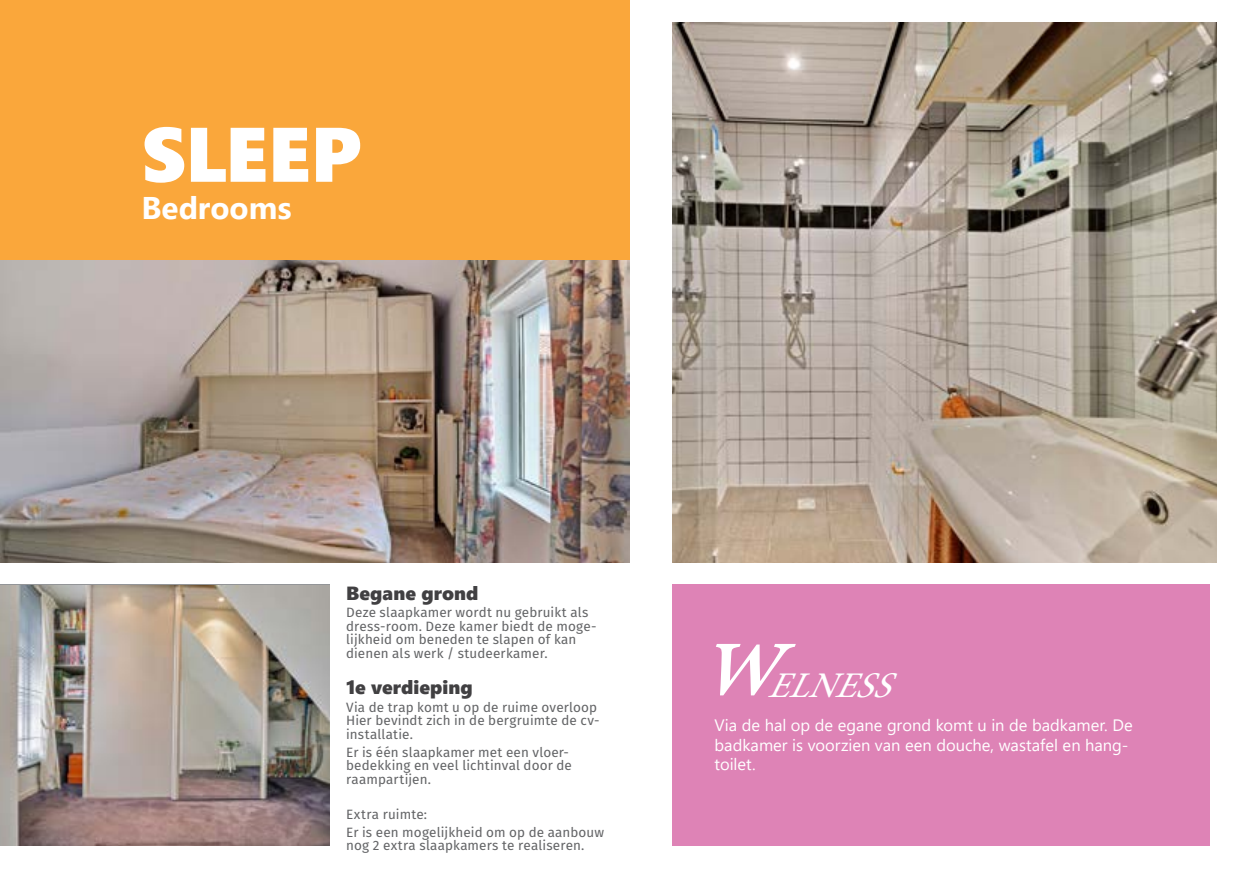
<style>
.page{position:relative;width:1259px;height:893px;background:#fff}
.page>*{position:absolute;margin:0;border:0;box-sizing:border-box;transform-origin:0 0}
.t1{font:italic 114.9px "Minion Pro";color:#fff}
.t2{font:77.1px "Segoe UI Black";color:#fff}
.t3{font:italic 36.15px "Minion Pro";color:#fff}
.t4{font:700 31.35px "Segoe UI";color:#fff}
.t5{font:19.05px "Segoe UI Black";letter-spacing:.005em;color:#414042}
.t6{font:16.5px/19.8px "Segoe UI";color:#fff}
.t7{font:13.5px/13.5px "Fira Sans";letter-spacing:.01em;color:#636466}
</style>
<div class="page">
<img style="left:672px;top:22px;width:544px;height:541px">
<div style="left:0;top:0;width:629px;height:260px;background:#faa73b"></div>
<img style="left:0;top:260px;width:629px;height:303px">
<img style="left:0;top:586px;width:330px;height:260px">
<div style="left:672px;top:584px;width:537px;height:262px;background:#de83b6"></div>
<h2 class="t2" style="left:141px;top:99px;width:221px">SLEEP</h2>
<h3 class="t4" style="left:141px;top:179px;width:151px">Bedrooms</h3>
<h3 class="t5" style="left:346px;top:579px;width:134px">Begane grond</h3>
<p class="t7" style="left:346px;top:605px;width:252px">Deze slaapkamer wordt nu gebruikt als dress-room. Deze kamer biedt de moge&shy;lijkheid om beneden te slapen of kan dienen als werk / studeerkamer.</p>
<h3 class="t5" style="left:346px;top:673px;width:128px">1e verdieping</h3>
<p class="t7" style="left:346px;top:700px;width:255px">Via de trap komt u op de ruime overloop<br>Hier bevindt zich in de bergruimte de cv&shy;installatie.</p>
<p class="t7" style="left:346px;top:745px;width:227px">Er is één slaapkamer met een vloer&shy;bedekking en veel lichtinval door de raampartijen.</p>
<p class="t7" style="left:346px;top:805px;width:260px;line-height:17.7px">Extra ruimte:<br>Er is een mogelijkheid om op de aanbouw</p>
<p class="t7" style="left:346px;top:838px;width:240px">nog 2 extra slaapkamers te realiseren.</p>
<h1 class="t1" style="left:697px;top:580px;width:137px">w</h1>
<p class="t6" style="left:714px;top:714px;width:419px">Via de hal op de egane grond komt u in de badkamer. De badkamer is voorzien van een douche, wastafel en hang&shy;toilet.</p>
<h3 class="t3" style="left:767px;top:661px;width:147px">ELNESS</h3>
</div>
